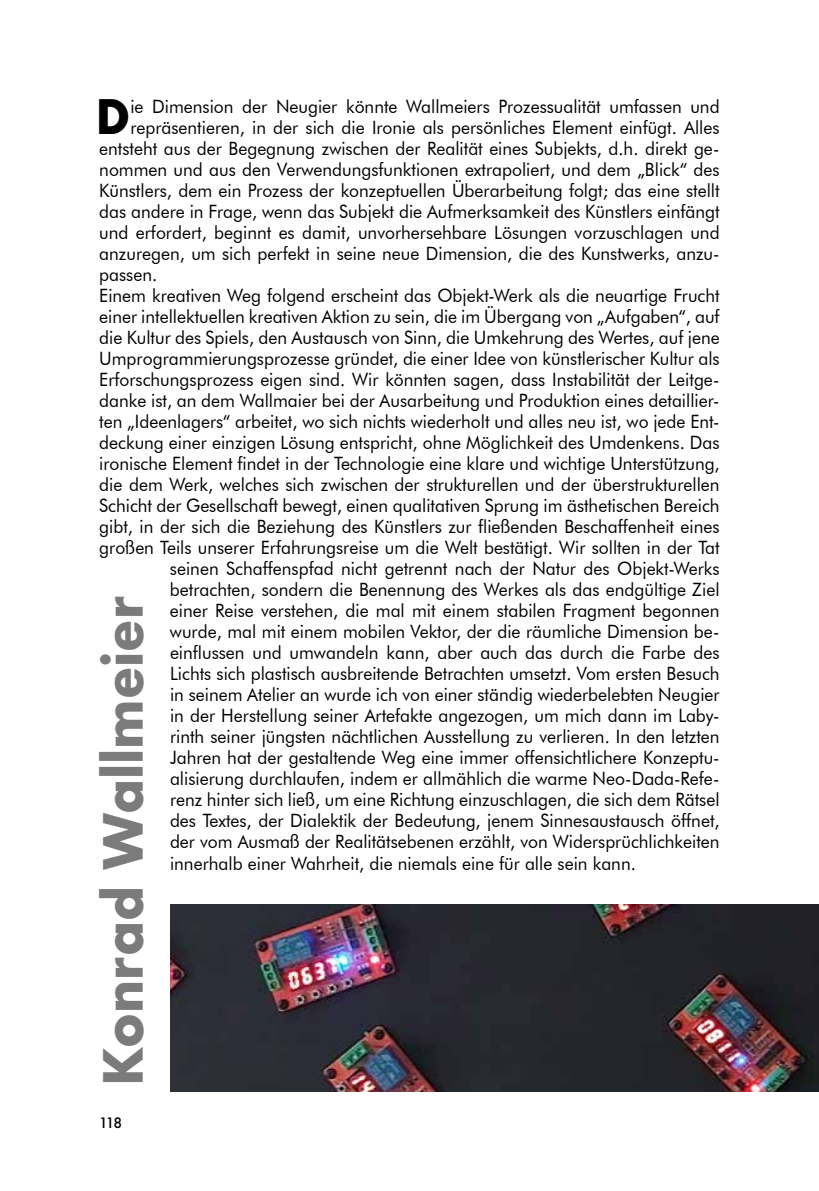
<style>
.page{position:relative;width:819px;height:1191px;background:#fff}
.page>*{position:absolute;margin:0;border:0;box-sizing:border-box;transform-origin:0 0}
.t1{font:700 52.5px "Futura";color:#7c7b7b;scale:.95 1}
.t2{font:700 46.2px "Futura";color:#000;scale:.95 1}
.t3{font:18.38px "Futura BT";color:#000;scale:.95 1}
.t4{font:500 14px "Futura";color:#000}
</style>
<div class="page">
<img style="left:170px;top:904px;width:649px;height:187px">
<h2 class="t2" style="left:96px;top:83px;width:38px">D</h2>
<p class="t3" style="left:130px;top:95px;width:622px">ie Dimension der Neugier könnte Wallmeiers Prozessualität umfassen und</p>
<p class="t3" style="left:130px;top:116px;width:621px">repräsentieren, in der sich die Ironie als persönliches Element einfügt. Alles</p>
<p class="t3" style="left:99px;top:137px;width:654px">entsteht aus der Begegnung zwischen der Realität eines Subjekts, d.h. direkt ge-</p>
<p class="t3" style="left:99px;top:158px;width:654px">nommen und aus den Verwendungsfunktionen extrapoliert, und dem „Blick“ des</p>
<p class="t3" style="left:99px;top:179px;width:654px">Künstlers, dem ein Prozess der konzeptuellen Überarbeitung folgt; das eine stellt</p>
<p class="t3" style="left:99px;top:200px;width:654px">das andere in Frage, wenn das Subjekt die Aufmerksamkeit des Künstlers einfängt</p>
<p class="t3" style="left:99px;top:221px;width:654px">und erfordert, beginnt es damit, unvorhersehbare Lösungen vorzuschlagen und</p>
<p class="t3" style="left:99px;top:242px;width:654px">anzuregen, um sich perfekt in seine neue Dimension, die des Kunstwerks, anzu-</p>
<p class="t3" style="left:99px;top:263px;width:63px">passen.</p>
<p class="t3" style="left:99px;top:284px;width:654px">Einem kreativen Weg folgend erscheint das Objekt-Werk als die neuartige Frucht</p>
<p class="t3" style="left:99px;top:305px;width:654px">einer intellektuellen kreativen Aktion zu sein, die im Übergang von „Aufgaben“, auf</p>
<p class="t3" style="left:99px;top:326px;width:654px">die Kultur des Spiels, den Austausch von Sinn, die Umkehrung des Wertes, auf jene</p>
<p class="t3" style="left:99px;top:347px;width:654px">Umprogrammierungsprozesse gründet, die einer Idee von künstlerischer Kultur als</p>
<p class="t3" style="left:99px;top:368px;width:654px">Erforschungsprozess eigen sind. Wir könnten sagen, dass Instabilität der Leitge-</p>
<p class="t3" style="left:99px;top:389px;width:654px">danke ist, an dem Wallmaier bei der Ausarbeitung und Produktion eines detaillier-</p>
<p class="t3" style="left:99px;top:410px;width:654px">ten „Ideenlagers“ arbeitet, wo sich nichts wiederholt und alles neu ist, wo jede Ent-</p>
<p class="t3" style="left:99px;top:431px;width:654px">deckung einer einzigen Lösung entspricht, ohne Möglichkeit des Umdenkens. Das</p>
<p class="t3" style="left:99px;top:452px;width:654px">ironische Element findet in der Technologie eine klare und wichtige Unterstützung,</p>
<p class="t3" style="left:99px;top:473px;width:654px">die dem Werk, welches sich zwischen der strukturellen und der überstrukturellen</p>
<p class="t3" style="left:99px;top:494px;width:654px">Schicht der Gesellschaft bewegt, einen qualitativen Sprung im ästhetischen Bereich</p>
<p class="t3" style="left:99px;top:515px;width:654px">gibt, in der sich die Beziehung des Künstlers zur fließenden Beschaffenheit eines</p>
<p class="t3" style="left:99px;top:536px;width:654px">großen Teils unserer Erfahrungsreise um die Welt bestätigt. Wir sollten in der Tat</p>
<p class="t3" style="left:170px;top:557px;width:580px">seinen Schaffenspfad nicht getrennt nach der Natur des Objekt-Werks</p>
<p class="t3" style="left:170px;top:578px;width:580px">betrachten, sondern die Benennung des Werkes als das endgültige Ziel</p>
<p class="t3" style="left:170px;top:599px;width:580px">einer Reise verstehen, die mal mit einem stabilen Fragment begonnen</p>
<p class="t3" style="left:170px;top:621px;width:580px">wurde, mal mit einem mobilen Vektor, der die räumliche Dimension be-</p>
<p class="t3" style="left:170px;top:641px;width:580px">einflussen und umwandeln kann, aber auch das durch die Farbe des</p>
<p class="t3" style="left:170px;top:662px;width:580px">Lichts sich plastisch ausbreitende Betrachten umsetzt. Vom ersten Besuch</p>
<p class="t3" style="left:170px;top:683px;width:580px">in seinem Atelier an wurde ich von einer ständig wiederbelebten Neugier</p>
<p class="t3" style="left:170px;top:704px;width:580px">in der Herstellung seiner Artefakte angezogen, um mich dann im Laby-</p>
<p class="t3" style="left:170px;top:725px;width:580px">rinth seiner jüngsten nächtlichen Ausstellung zu verlieren. In den letzten</p>
<p class="t3" style="left:170px;top:746px;width:580px">Jahren hat der gestaltende Weg eine immer offensichtlichere Konzeptu-</p>
<p class="t3" style="left:170px;top:767px;width:580px">alisierung durchlaufen, indem er allmählich die warme Neo-Dada-Refe-</p>
<p class="t3" style="left:170px;top:788px;width:580px">renz hinter sich ließ, um eine Richtung einzuschlagen, die sich dem Rätsel</p>
<p class="t3" style="left:170px;top:809px;width:580px">des Textes, der Dialektik der Bedeutung, jenem Sinnesaustausch öffnet,</p>
<p class="t3" style="left:170px;top:830px;width:580px">der vom Ausmaß der Realitätsebenen erzählt, von Widersprüchlichkeiten</p>
<p class="t3" style="left:170px;top:851px;width:492px">innerhalb einer Wahrheit, die niemals eine für alle sein kann.</p>
<h1 class="t1" style="left:85px;top:1085px;width:516px;rotate:-90deg">Konrad Wallmeier</h1>
<p class="t4" style="left:99px;top:1113px;width:24px">118</p>
</div>
